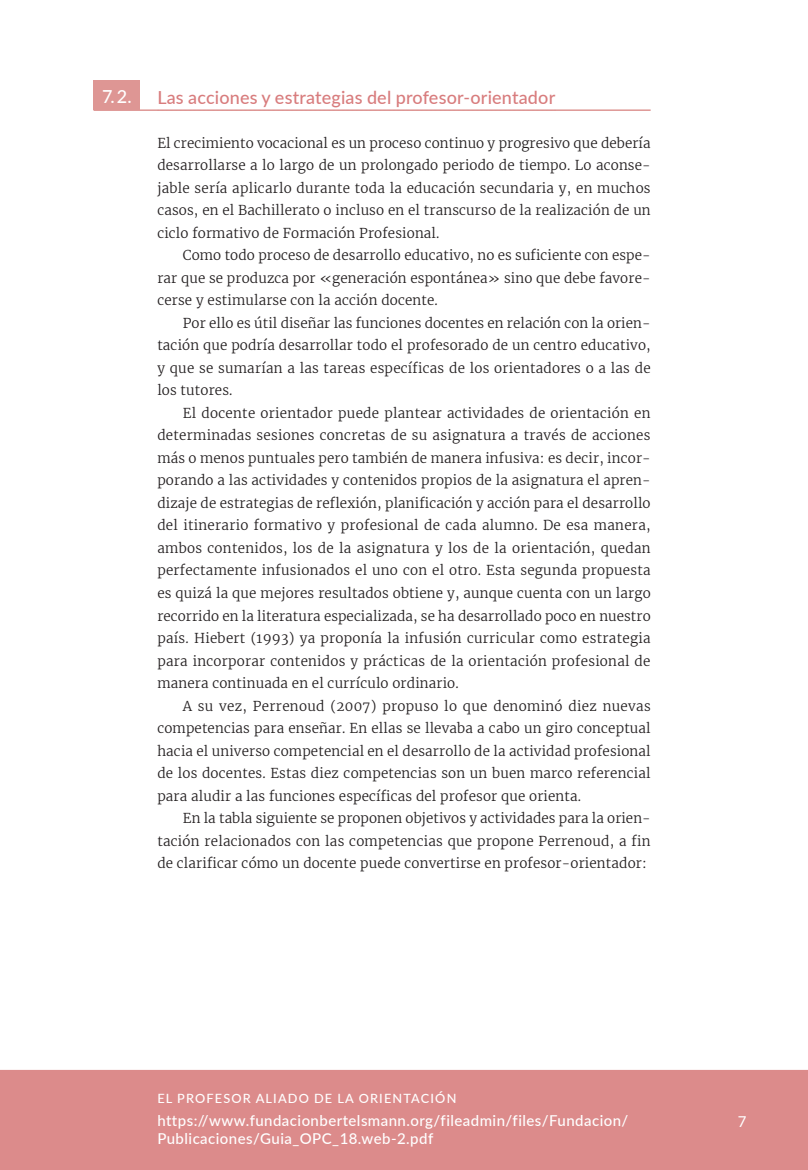
<style>
.page{position:relative;width:808px;height:1170px;background:#fff}
.page>*{position:absolute;margin:0;border:0;box-sizing:border-box;transform-origin:0 0}
.t1{font:500 18px "Lato";letter-spacing:.01em;color:#d87c7d}
.t2{font:500 18px "Lato";color:#fff}
.t3{font:500 15px/18px "Lato";letter-spacing:.03em;color:#fff}
.t4{font:15px "Lato";color:#fff}
.t5{font:300 13.5px/22.5px "Merriweather";letter-spacing:.01em;color:#231f20;text-align:justify}
.t6{font:500 12.75px "Lato";letter-spacing:.09em;color:#fff}
</style>
<div class="page">
<div style="left:0;top:1069px;width:808px;height:100px;background:#dc8b8b"></div>
<div style="left:94px;top:80px;width:46px;height:30px;background:#de9694"></div>
<hr style="left:94px;top:109px;width:557px;height:2px;background:#de9694">
<h1 class="t2" style="left:102px;top:83px;width:31px">7.2.</h1>
<h1 class="t1" style="left:157px;top:84px;width:399px">Las acciones y estrategias del profesor-orientador</h1>
<p class="t5" style="left:157px;top:131px;width:495px">El crecimiento vocacional es un proceso continuo y progresivo que debería desarrollarse a lo largo de un prolongado periodo de tiempo. Lo aconse&shy;jable sería aplicarlo durante toda la educación secundaria y, en muchos casos, en el Bachillerato o incluso en el transcurso de la realización de un ciclo formativo de Formación Profesional.</p>
<p class="t5" style="left:157px;top:244px;width:495px;text-indent:26px">Como todo proceso de desarrollo educativo, no es suficiente con espe&shy;rar que se produzca por «generación espontánea» sino que debe favore&shy;cerse y estimularse con la acción docente.</p>
<p class="t5" style="left:157px;top:312px;width:495px;text-indent:26px">Por ello es útil diseñar las funciones docentes en relación con la orien&shy;tación que podría desarrollar todo el profesorado de un centro educativo, y que se sumarían a las tareas específicas de los orientadores o a las de los tutores.</p>
<p class="t5" style="left:157px;top:402px;width:495px;text-indent:26px">El docente orientador puede plantear actividades de orientación en determinadas sesiones concretas de su asignatura a través de acciones más o menos puntuales pero también de manera infusiva: es decir, incor&shy;porando a las actividades y contenidos propios de la asignatura el apren&shy;dizaje de estrategias de reflexión, planificación y acción para el desarrollo del itinerario formativo y profesional de cada alumno. De esa manera, ambos contenidos, los de la asignatura y los de la orientación, quedan perfectamente infusionados el uno con el otro. Esta segunda propuesta es quizá la que mejores resultados obtiene y, aunque cuenta con un largo recorrido en la literatura especializada, se ha desarrollado poco en nuestro país. Hiebert (1993) ya proponía la infusión curricular como estrategia para incorporar contenidos y prácticas de la orientación profesional de manera continuada en el currículo ordinario.</p>
<p class="t5" style="left:157px;top:694px;width:495px;text-indent:26px">A su vez, Perrenoud (2007) propuso lo que denominó diez nuevas competencias para enseñar. En ellas se llevaba a cabo un giro conceptual hacia el universo competencial en el desarrollo de la actividad profesional de los docentes. Estas diez competencias son un buen marco referencial para aludir a las funciones específicas del profesor que orienta.</p>
<p class="t5" style="left:157px;top:807px;width:495px;text-indent:26px">En la tabla siguiente se proponen objetivos y actividades para la orien&shy;tación relacionados con las competencias que propone Perrenoud, a fin de clarificar cómo un docente puede convertirse en profesor-orientador:</p>
<p class="t6" style="left:157px;top:1089px;width:301px">EL PROFESOR ALIADO DE LA ORIENTACIÓN</p>
<p class="t3" style="left:157px;top:1110px;width:473px">https://www.fundacionbertelsmann.org/fileadmin/files/Fundacion/<br>Publicaciones/Guia_OPC_18.web-2.pdf</p>
<p class="t4" style="left:738px;top:1110px;width:10px">7</p>
</div>
